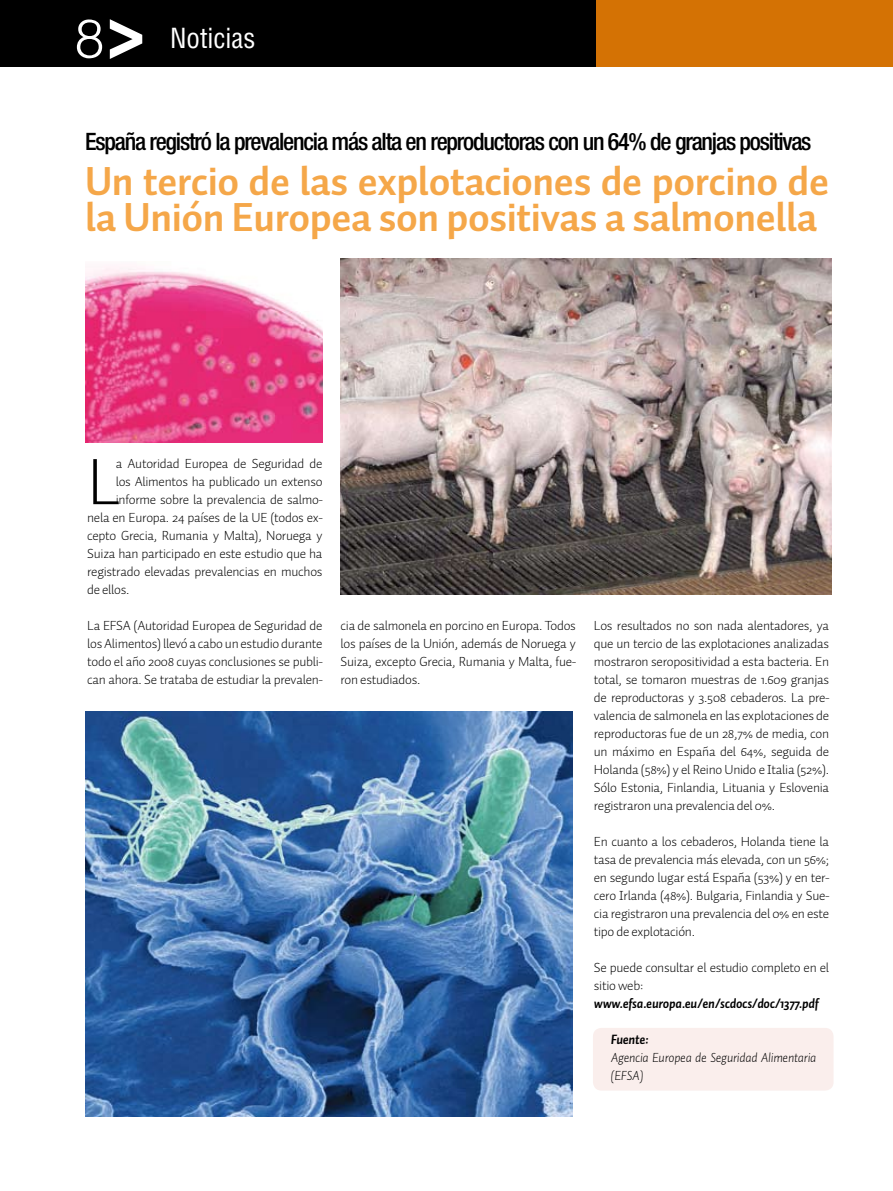
<style>
.page{position:relative;width:893px;height:1191px;background:#fff}
.page>*{position:absolute;margin:0;border:0;box-sizing:border-box;transform-origin:0 0}
.t1{font:700 86.55px "Helvetica";color:#fff}
.t2{font:300 67.2px "Auto 1";color:#000}
.t3{font:300 54px "Helvetica";color:#fff}
.t4{font:700 40.5px/36px "Auto 1";letter-spacing:-.01em;color:#f5a749}
.t5{font:condensed 27px "Helvetica";color:#fff}
.t6{font:500 condensed 24px "Helvetica Neue LT Std";letter-spacing:-.05em;color:#000}
.t7{font:300 13.5px/18px "Auto 1";letter-spacing:-.02em;color:#000;text-align:justify}
.t8{font:italic 700 13.5px "Auto 1";letter-spacing:-.02em;color:#000}
.t9{font:italic 300 13.5px/18px "Auto 1";letter-spacing:-.02em;color:#000}
</style>
<div class="page">
<div style="left:593px;top:1028px;width:240px;height:62px;background:#faeeec;border-radius:9px"></div>
<div style="left:0;top:0;width:601px;height:66px;background:#000"></div>
<div style="left:597px;top:0;width:296px;height:66px;background:#d47204"></div>
<img style="left:340px;top:259px;width:491px;height:335px">
<img style="left:85px;top:712px;width:487px;height:404px">
<img style="left:85px;top:266px;width:238px;height:176px">
<h1 class="t1" style="left:165px;top:14px;width:52px;rotate:90deg">^</h1>
<h3 class="t3" style="left:75px;top:5px;width:32px">8</h3>
<h3 class="t5" style="left:170px;top:21px;width:87px">Noticias</h3>
<h3 class="t6" style="left:85px;top:127px;width:728px">España registró la prevalencia más alta en reproductoras con un 64% de granjas positivas</h3>
<h3 class="t4" style="left:85px;top:162px;width:746px">Un tercio de las explotaciones de porcino de la Unión Europea son positivas a salmonella</h3>
<p class="t7" style="left:116px;top:454px;width:208px">a Autoridad Europea de Seguridad de</p>
<p class="t7" style="left:116px;top:472px;width:208px">los Alimentos ha publicado un extenso</p>
<p class="t7" style="left:116px;top:490px;width:209px">informe sobre la prevalencia de salmo-</p>
<p class="t7" style="left:87px;top:508px;width:237px">nela en Europa. 24 países de la UE (todos ex-</p>
<p class="t7" style="left:87px;top:526px;width:237px">cepto Grecia, Rumania y Malta), Noruega y</p>
<p class="t7" style="left:87px;top:544px;width:237px">Suiza han participado en este estudio que ha</p>
<p class="t7" style="left:87px;top:562px;width:237px">registrado elevadas prevalencias en muchos</p>
<p class="t7" style="left:87px;top:580px;width:44px">de ellos.</p>
<p class="t7" style="left:87px;top:616px;width:237px">La EFSA (Autoridad Europea de Seguridad de los Alimentos) llevó a cabo un estudio durante todo el año 2008 cuyas conclusiones se publi&shy;can ahora. Se trataba de estudiar la prevalen-</p>
<p class="t7" style="left:340px;top:616px;width:238px">cia de salmonela en porcino en Europa. Todos los países de la Unión, además de Noruega y Suiza, excepto Grecia, Rumania y Malta, fue&shy;ron estudiados.</p>
<p class="t7" style="left:594px;top:616px;width:237px">Los resultados no son nada alentadores, ya que un tercio de las explotaciones analizadas mostraron seropositividad a esta bacteria. En total, se tomaron muestras de 1.609 granjas de reproductoras y 3.508 cebaderos. La pre&shy;valencia de salmonela en las explotaciones de reproductoras fue de un 28,7% de media, con un máximo en España del 64%, seguida de Holanda (58%) y el Reino Unido e Italia (52%).<br>Sólo Estonia, Finlandia, Lituania y Eslovenia registraron una prevalencia del 0%.</p>
<p class="t7" style="left:594px;top:832px;width:237px">En cuanto a los cebaderos, Holanda tiene la tasa de prevalencia más elevada, con un 56%; en segundo lugar está España (53%) y en ter&shy;cero Irlanda (48%). Bulgaria, Finlandia y Sue&shy;cia registraron una prevalencia del 0% en este tipo de explotación.</p>
<p class="t7" style="left:594px;top:958px;width:237px">Se puede consultar el estudio completo en el sitio web:</p>
<p class="t8" style="left:594px;top:995px;width:226px">www.efsa.europa.eu/en/scdocs/doc/1377.pdf</p>
<p class="t8" style="left:611px;top:1031px;width:39px">Fuente:</p>
<p class="t9" style="left:611px;top:1048px;width:207px">Agencia Europea de Seguridad Alimentaria (EFSA)</p>
<h2 class="t2" style="left:87px;top:440px;width:35px">L</h2>
</div>
